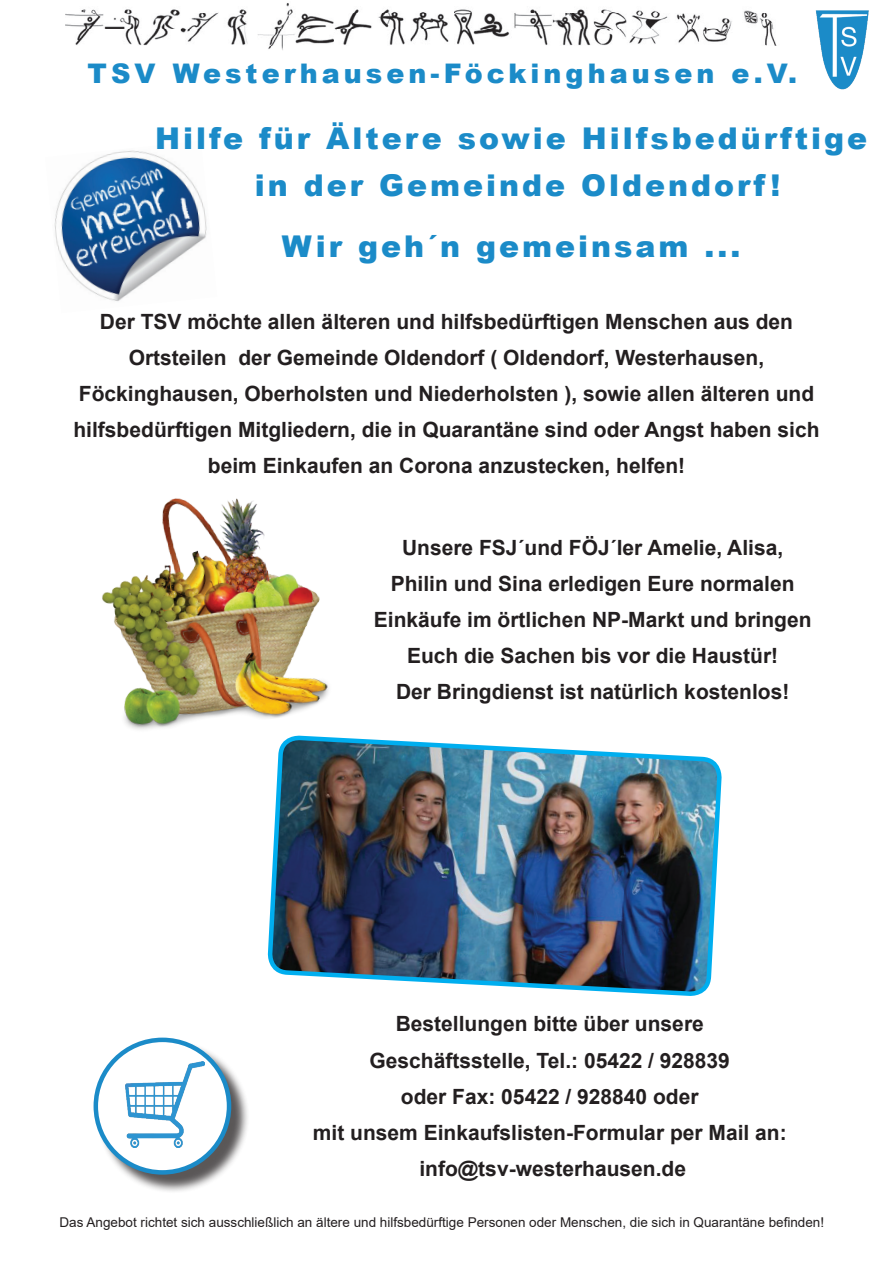
<style>
.page{position:relative;width:893px;height:1263px;background:#fff}
.page>*{position:absolute;margin:0;border:0;box-sizing:border-box;transform-origin:0 0}
.t1{font:900 30px/46.8px "Arial";letter-spacing:.1em;color:#1b8bc8;text-align:center}
.t2{font:900 27px "Arial";letter-spacing:.15em;color:#1b8bc8}
.t3{font:700 21px/36px "Arial";color:#231f20;text-align:center}
.t4{font:13.5px "Arial";color:#231f20}
</style>
<div class="page">
<img style="left:65px;top:3px;width:712px;height:47px">
<img style="left:815px;top:10px;width:54px;height:80px">
<img style="left:54px;top:150px;width:153px;height:151px">
<img style="left:267px;top:740px;width:455px;height:256px">
<img style="left:102px;top:498px;width:293px;height:256px">
<div style="left:96px;top:1040px;width:154px;height:153px;background:#231f20;opacity:.75"></div>
<div style="left:96px;top:1040px;width:133px;height:132px;background:#fff;border-radius:50%"></div>
<img style="left:126px;top:1061px;width:79px;height:86px">
<div style="left:94px;top:1037px;width:137px;height:138px;border:4px solid #1b8bc8;border-radius:50%"></div>
<p class="t2" style="left:87px;top:54px;width:711px">TSV Westerhausen-Föckinghausen e.V.</p>
<h1 class="t1" style="left:155px;top:114px;width:714px">Hilfe für Ältere sowie Hilfsbedürftige in der Gemeinde Oldendorf!</h1>
<h1 class="t1" style="left:282px;top:222px;width:460px">Wir geh´n gemeinsam ...</h1>
<p class="t3" style="left:73px;top:303px;width:747px">Der TSV möchte allen älteren und hilfsbedürftigen Menschen aus den Ortsteilen der Gemeinde Oldendorf ( Oldendorf, Westerhausen, Föckinghausen, Oberholsten und Niederholsten ), sowie allen älteren und hilfsbedürftigen Mitgliedern, die in Quarantäne sind oder Angst haben sich beim Einkaufen an Corona anzustecken, helfen!</p>
<p class="t3" style="left:374px;top:530px;width:439px">Unsere FSJ´und FÖJ´ler Amelie, Alisa, Philin und Sina erledigen Eure normalen Einkäufe im örtlichen NP-Markt und bringen Euch die Sachen bis vor die Haustür!<br>Der Bringdienst ist natürlich kostenlos!</p>
<p class="t3" style="left:313px;top:1006px;width:475px">Bestellungen bitte über unsere Geschäftsstelle, Tel.: 05422 / 928839<br>oder Fax: 05422 / 928840 oder<br>mit unsem Einkaufslisten-Formular per Mail an: info@tsv-westerhausen.de</p>
<p class="t4" style="left:60px;top:1213px;width:766px">Das Angebot richtet sich ausschließlich an ältere und hilfsbedürftige Personen oder Menschen, die sich in Quarantäne befinden!</p>
</div>
